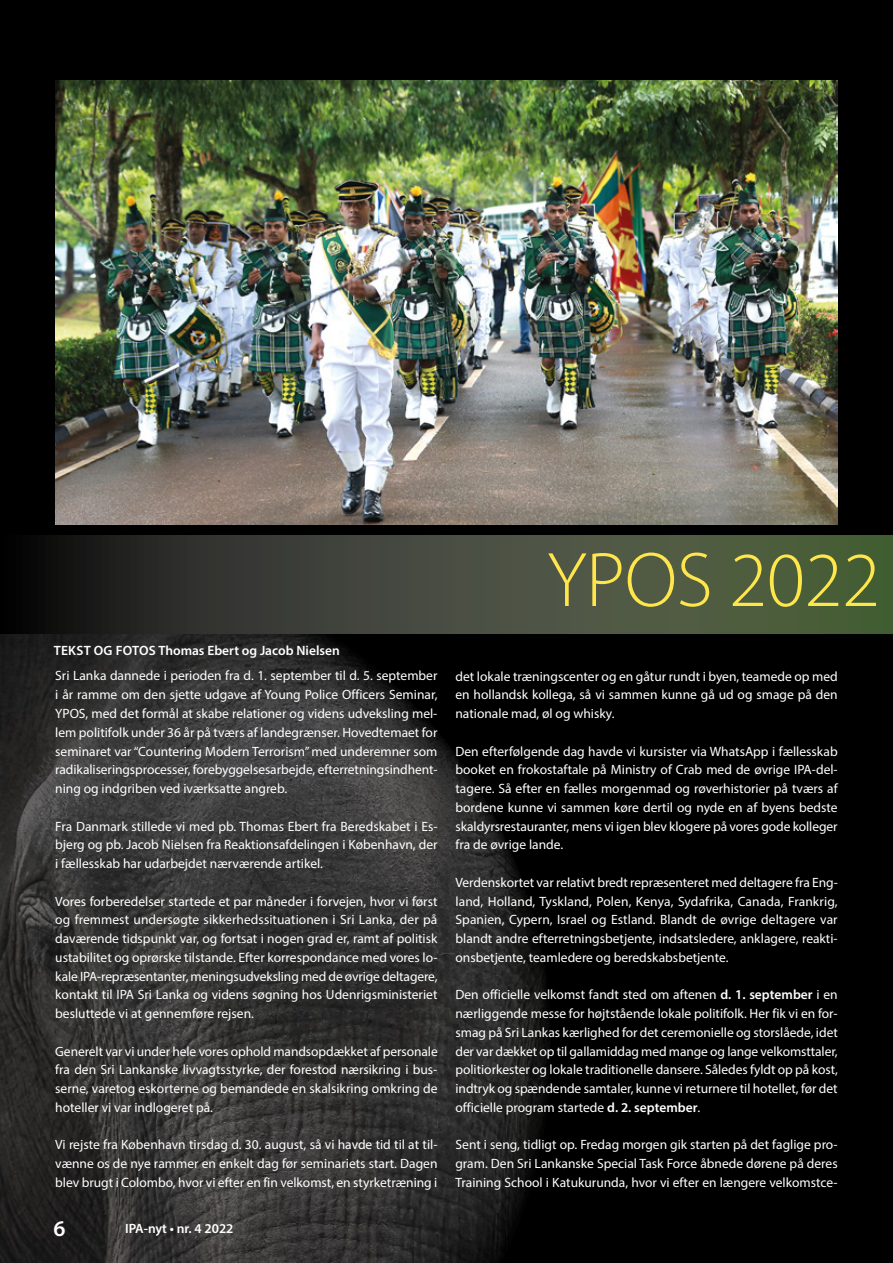
<style>
.page{position:relative;width:893px;height:1263px;background:#000}
.page>*{position:absolute;margin:0;border:0;box-sizing:border-box;transform-origin:0 0}
.t1{font:300 78px "Myriad Pro";letter-spacing:-.005em;color:#ffe64b}
.t2{font:600 22.5px "Myriad Pro";color:#fff}
.t3{font:13.5px/18.8px "Myriad Pro";color:#fff;text-align:justify}
.t4{font:600 13.5px "Myriad Pro";color:#fff}
.s1{font-weight:600}
</style>
<div class="page">
<img style="left:0;top:633px;width:275px;height:630px">
<img style="left:275px;top:633px;width:93px;height:630px">
<img style="left:368px;top:668px;width:45px;height:595px">
<img style="left:413px;top:711px;width:46px;height:552px">
<img style="left:459px;top:764px;width:47px;height:499px">
<img style="left:506px;top:845px;width:44px;height:396px">
<svg style="left:45px;top:535px;width:848px;height:98px;background:#404738"></svg>
<img style="left:55px;top:81px;width:783px;height:443px">
<p class="t4" style="left:54px;top:641px;width:288px">TEKST OG FOTOS Thomas Ebert og Jacob Nielsen</p>
<p class="t3" style="left:55px;top:666px;width:384px">Sri Lanka dannede i perioden fra d. 1. september til d. 5. september i år ramme om den sjette udgave af Young Police Officers Seminar, YPOS, med det formål at skabe relationer og videns udveksling mel&shy;lem politifolk under 36 år på tværs af landegrænser. Hovedtemaet for seminaret var “Countering Modern Terrorism” med underemner som radikaliseringsprocesser, forebyggelsesarbejde, efterretningsindhent&shy;ning og indgriben ved iværksatte angreb.</p>
<p class="t3" style="left:55px;top:816px;width:384px">Fra Danmark stillede vi med pb. Thomas Ebert fra Beredskabet i Es&shy;bjerg og pb. Jacob Nielsen fra Reaktionsafdelingen i København, der i fællesskab har udarbejdet nærværende artikel.</p>
<p class="t3" style="left:55px;top:891px;width:384px">Vores forberedelser startede et par måneder i forvejen, hvor vi først og fremmest undersøgte sikkerhedssituationen i Sri Lanka, der på daværende tidspunkt var, og fortsat i nogen grad er, ramt af politisk ustabilitet og oprørske tilstande. Efter korrespondance med vores lo&shy;kale IPA-repræsentanter, meningsudveksling med de øvrige deltagere, kontakt til IPA Sri Lanka og videns søgning hos Udenrigsministeriet besluttede vi at gennemføre rejsen.</p>
<p class="t3" style="left:55px;top:1041px;width:384px">Generelt var vi under hele vores ophold mandsopdækket af personale fra den Sri Lankanske livvagtsstyrke, der forestod nærsikring i bus&shy;serne, varetog eskorterne og bemandede en skalsikring omkring de hoteller vi var indlogeret på.</p>
<p class="t3" style="left:55px;top:1135px;width:384px">Vi rejste fra København tirsdag d. 30. august, så vi havde tid til at til&shy;vænne os de nye rammer en enkelt dag før seminariets start. Dagen blev brugt i Colombo, hvor vi efter en fin velkomst, en styrketræning i</p>
<h2 class="t2" style="left:54px;top:1214px;width:14px">6</h2>
<p class="t4" style="left:125px;top:1220px;width:110px">IPA-nyt • nr. 4 2022</p>
<h1 class="t1" style="left:547px;top:533px;width:335px">YPOS 2022</h1>
<p class="t3" style="left:455px;top:666px;width:384px">det lokale træningscenter og en gåtur rundt i byen, teamede op med en hollandsk kollega, så vi sammen kunne gå ud og smage på den nationale mad, øl og whisky.</p>
<p class="t3" style="left:455px;top:741px;width:384px">Den efterfølgende dag havde vi kursister via WhatsApp i fællesskab booket en frokostaftale på Ministry of Crab med de øvrige IPA-del&shy;tagere. Så efter en fælles morgenmad og røverhistorier på tværs af bordene kunne vi sammen køre dertil og nyde en af byens bedste skaldyrsrestauranter, mens vi igen blev klogere på vores gode kolleger fra de øvrige lande.</p>
<p class="t3" style="left:455px;top:873px;width:384px">Verdenskortet var relativt bredt repræsenteret med deltagere fra Eng&shy;land, Holland, Tyskland, Polen, Kenya, Sydafrika, Canada, Frankrig, Spanien, Cypern, Israel og Estland. Blandt de øvrige deltagere var blandt andre efterretningsbetjente, indsatsledere, anklagere, reakti&shy;onsbetjente, teamledere og beredskabsbetjente.</p>
<p class="t3" style="left:455px;top:985px;width:384px">Den officielle velkomst fandt sted om aftenen <span class="s1">d. 1. september</span> i en nærliggende messe for højtstående lokale politifolk. Her fik vi en for&shy;smag på Sri Lankas kærlighed for det ceremonielle og storslåede, idet der var dækket op til gallamiddag med mange og lange velkomsttaler, politiorkester og lokale traditionelle dansere. Således fyldt op på kost, indtryk og spændende samtaler, kunne vi returnere til hotellet, før det officielle program startede <span class="s1">d. 2. september</span>.</p>
<p class="t3" style="left:455px;top:1135px;width:384px">Sent i seng, tidligt op. Fredag morgen gik starten på det faglige pro&shy;gram. Den Sri Lankanske Special Task Force åbnede dørene på deres Training School i Katukurunda, hvor vi efter en længere velkomstce-</p>
</div>
